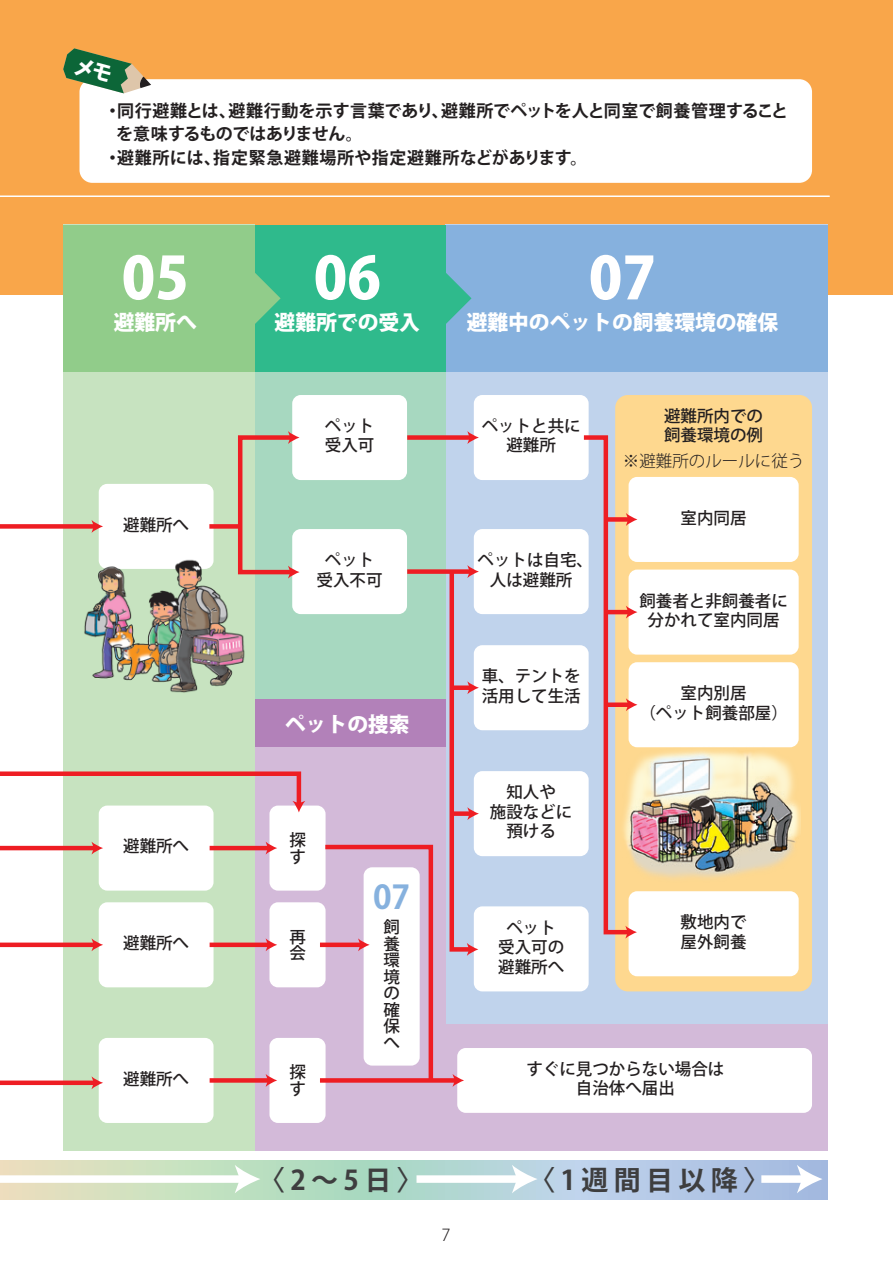
<style>
.page{position:relative;width:893px;height:1263px;background:#fff}
.page>*{position:absolute;margin:0;border:0;box-sizing:border-box;transform-origin:0 0}
.t1{font:800 57.9px "Koz Go Pro";color:#fff}
.t2{font:700 32.55px "Koz Go Pro";color:#86b1de}
.t3{font:700 27px "Koz Go Pro";letter-spacing:.2em;color:#3e3e3f}
.t4{font:800 20.7px "Koz Go Pro";color:#fff}
.t5{font:700 16.95px "Koz Go Pro";letter-spacing:.01em;color:#231f20}
.t6{font:700 16.95px "Koz Go Pro";letter-spacing:.04em;color:#231f20}
.t7{font:700 16.95px "Koz Go Pro";letter-spacing:-.02em;color:#231f20}
.t8{font:500 16.5px/19.5px "Koz Go Pro";color:#231f20;text-align:center}
.t9{font:300 16.5px "Koz Go Pro";color:#231f20}
</style>
<div class="page">
<div style="left:0;top:0;width:893px;height:295px;background:#f9a64a"></div>
<div style="left:445px;top:225px;width:382px;height:926px;background:#c0d3ec"></div>
<div style="left:445px;top:225px;width:382px;height:147px;background:#86b1de"></div>
<div style="left:254px;top:225px;width:191px;height:474px;background:#a7d8c0"></div>
<div style="left:254px;top:225px;width:191px;height:147px;background:#2fba8c"></div>
<svg style="left:445px;top:271px;width:26px;height:54px"></svg>
<div style="left:254px;top:699px;width:191px;height:452px;background:#d3bad9"></div>
<div style="left:254px;top:699px;width:191px;height:47px;background:#b281b9"></div>
<div style="left:254px;top:1025px;width:573px;height:126px;background:#d3bad9"></div>
<div style="left:63px;top:225px;width:191px;height:926px;background:#c7e3c0"></div>
<div style="left:63px;top:225px;width:191px;height:147px;background:#91cc8a"></div>
<svg style="left:254px;top:271px;width:27px;height:54px"></svg>
<div style="left:99px;top:484px;width:115px;height:85px;background:#fff;border-radius:9px"></div>
<div style="left:292px;top:395px;width:115px;height:85px;background:#fff;border-radius:9px"></div>
<div style="left:292px;top:529px;width:115px;height:85px;background:#fff;border-radius:9px"></div>
<div style="left:99px;top:805px;width:115px;height:86px;background:#fff;border-radius:9px"></div>
<div style="left:99px;top:902px;width:115px;height:85px;background:#fff;border-radius:9px"></div>
<div style="left:99px;top:1038px;width:115px;height:85px;background:#fff;border-radius:9px"></div>
<div style="left:474px;top:395px;width:115px;height:85px;background:#fff;border-radius:9px"></div>
<div style="left:615px;top:395px;width:197px;height:596px;background:#fed88f;border-radius:13px"></div>
<div style="left:474px;top:529px;width:115px;height:85px;background:#fff;border-radius:9px"></div>
<div style="left:474px;top:645px;width:115px;height:85px;background:#fff;border-radius:9px"></div>
<div style="left:474px;top:771px;width:115px;height:85px;background:#fff;border-radius:9px"></div>
<div style="left:474px;top:906px;width:115px;height:85px;background:#fff;border-radius:9px"></div>
<div style="left:629px;top:477px;width:170px;height:85px;background:#fff;border-radius:9px"></div>
<div style="left:629px;top:570px;width:170px;height:85px;background:#fff;border-radius:9px"></div>
<div style="left:629px;top:662px;width:170px;height:85px;background:#fff;border-radius:9px"></div>
<div style="left:629px;top:891px;width:170px;height:85px;background:#fff;border-radius:9px"></div>
<div style="left:457px;top:1048px;width:355px;height:65px;background:#fff;border-radius:9px"></div>
<div style="left:269px;top:805px;width:57px;height:86px;background:#fff;border-radius:9px"></div>
<div style="left:269px;top:902px;width:57px;height:85px;background:#fff;border-radius:9px"></div>
<div style="left:269px;top:1038px;width:57px;height:85px;background:#fff;border-radius:9px"></div>
<svg style="left:0;top:1160px;width:827px;height:39px;background:#bbd4d1"></svg>
<img style="left:637px;top:746px;width:164px;height:151px">
<img style="left:84px;top:556px;width:161px;height:137px">
<div style="left:407px;top:435px;width:64px;height:5px;background:#ee1d23"></div>
<svg style="left:467px;top:431px;width:12px;height:13px"></svg>
<div style="left:407px;top:569px;width:64px;height:5px;background:#ee1d23"></div>
<div style="left:0;top:524px;width:95px;height:5px;background:#ee1d23"></div>
<svg style="left:92px;top:520px;width:11px;height:13px"></svg>
<svg style="left:0;top:769px;width:305px;height:43px"></svg>
<div style="left:0;top:942px;width:95px;height:5px;background:#ee1d23"></div>
<svg style="left:92px;top:938px;width:11px;height:13px"></svg>
<div style="left:210px;top:942px;width:59px;height:5px;background:#ee1d23"></div>
<svg style="left:266px;top:938px;width:11px;height:13px"></svg>
<hr style="left:210px;top:846px;width:59px;height:4px;background:#ee1d23">
<svg style="left:266px;top:842px;width:11px;height:12px"></svg>
<div style="left:210px;top:1078px;width:59px;height:5px;background:#ee1d23"></div>
<svg style="left:266px;top:1074px;width:11px;height:13px"></svg>
<div style="left:320px;top:1078px;width:136px;height:5px;background:#ee1d23"></div>
<svg style="left:452px;top:1074px;width:12px;height:13px"></svg>
<div style="left:0;top:1080px;width:95px;height:5px;background:#ee1d23"></div>
<svg style="left:92px;top:1076px;width:11px;height:13px"></svg>
<hr style="left:0;top:846px;width:95px;height:4px;background:#ee1d23">
<svg style="left:92px;top:842px;width:11px;height:12px"></svg>
<div style="left:209px;top:524px;width:33px;height:5px;background:#ee1d23"></div>
<svg style="left:236px;top:431px;width:63px;height:147px"></svg>
<svg style="left:321px;top:842px;width:114px;height:242px"></svg>
<svg style="left:447px;top:565px;width:32px;height:391px"></svg>
<svg style="left:579px;top:433px;width:58px;height:505px"></svg>
<hr style="left:0;top:195px;width:829px;height:2px;background:#fff">
<div style="left:0;top:1175px;width:242px;height:8px;background:#fff"></div>
<svg style="left:235px;top:1165px;width:25px;height:28px"></svg>
<div style="left:416px;top:1175px;width:103px;height:8px;background:#fff"></div>
<svg style="left:512px;top:1165px;width:26px;height:28px"></svg>
<div style="left:761px;top:1175px;width:43px;height:8px;background:#fff"></div>
<svg style="left:797px;top:1165px;width:25px;height:28px"></svg>
<div style="left:79px;top:79px;width:733px;height:104px;background:#fff;border-radius:13px"></div>
<svg style="left:63px;top:48px;width:88px;height:45px"></svg>
<p class="t5" style="left:104px;top:100px;width:685px">・同行避難とは、避難行動を示す言葉であり、避難所でペットを人と同室で飼養管理すること</p>
<p class="t7" style="left:116px;top:123px;width:248px">を意味するものではありません。</p>
<p class="t6" style="left:104px;top:146px;width:485px">・避難所には、指定緊急避難場所や指定避難所などがあります。</p>
<h1 class="t1" style="left:122px;top:240px;width:69px">05</h1>
<p class="t4" style="left:114px;top:308px;width:85px">避難所へ</p>
<p class="t8" style="left:123px;top:516px;width:67px">避難所へ</p>
<p class="t8" style="left:123px;top:837px;width:67px">避難所へ</p>
<p class="t8" style="left:123px;top:934px;width:67px">避難所へ</p>
<p class="t8" style="left:123px;top:1069px;width:67px">避難所へ</p>
<h1 class="t1" style="left:314px;top:240px;width:69px">06</h1>
<p class="t4" style="left:275px;top:308px;width:147px">避難所での受入</p>
<h1 class="t1" style="left:589px;top:240px;width:69px">07</h1>
<p class="t4" style="left:467px;top:308px;width:313px">避難中のペットの飼養環境の確保</p>
<p class="t8" style="left:325px;top:417px;width:51px;text-align:left">ペット受入可</p>
<p class="t8" style="left:482px;top:417px;width:100px">ペットと共に避難所</p>
<p class="t8" style="left:664px;top:407px;width:101px;text-align:left">避難所内での飼養環境の例</p>
<p class="t9" style="left:623px;top:450px;width:183px">※避難所のルールに従う</p>
<p class="t8" style="left:317px;top:551px;width:67px">ペット受入不可</p>
<p class="t4" style="left:285px;top:711px;width:126px">ペットの捜索</p>
<p class="t8" style="left:289px;top:833px;width:18px;line-height:16.5px;text-align:left">探す</p>
<p class="t8" style="left:289px;top:929px;width:18px;line-height:16.5px;text-align:left">再会</p>
<p class="t8" style="left:289px;top:1065px;width:18px;line-height:16.5px;text-align:left">探す</p>
<h2 class="t2" style="left:373px;top:876px;width:39px">07</h2>
<p class="t8" style="left:383px;top:920px;width:18px;line-height:16.5px;text-align:justify">飼養環境の確保へ</p>
<p class="t8" style="left:478px;top:551px;width:117px">ペットは自宅、人は避難所</p>
<p class="t8" style="left:482px;top:667px;width:100px;text-align:left">車、テントを活用して生活</p>
<p class="t8" style="left:490px;top:783px;width:84px">知人や<br>施設などに預ける</p>
<p class="t8" style="left:498px;top:919px;width:67px">ペット受入可の避難所へ</p>
<p class="t8" style="left:681px;top:509px;width:67px">室内同居</p>
<p class="t8" style="left:639px;top:591px;width:150px">飼養者と非飼養者に分かれて室内同居</p>
<p class="t8" style="left:639px;top:684px;width:150px">室内別居<br>（ペット飼養部屋）</p>
<p class="t8" style="left:681px;top:913px;width:67px;text-align:left">敷地内で屋外飼養</p>
<p class="t8" style="left:526px;top:1060px;width:199px">すぐに見つからない場合は自治体へ届出</p>
<h3 class="t3" style="left:258px;top:1162px;width:167px">〈2～5日〉</h3>
<h3 class="t3" style="left:528px;top:1162px;width:244px">〈1週間目以降〉</h3>
<p class="t9" style="left:441px;top:1224px;width:10px">7</p>
</div>
